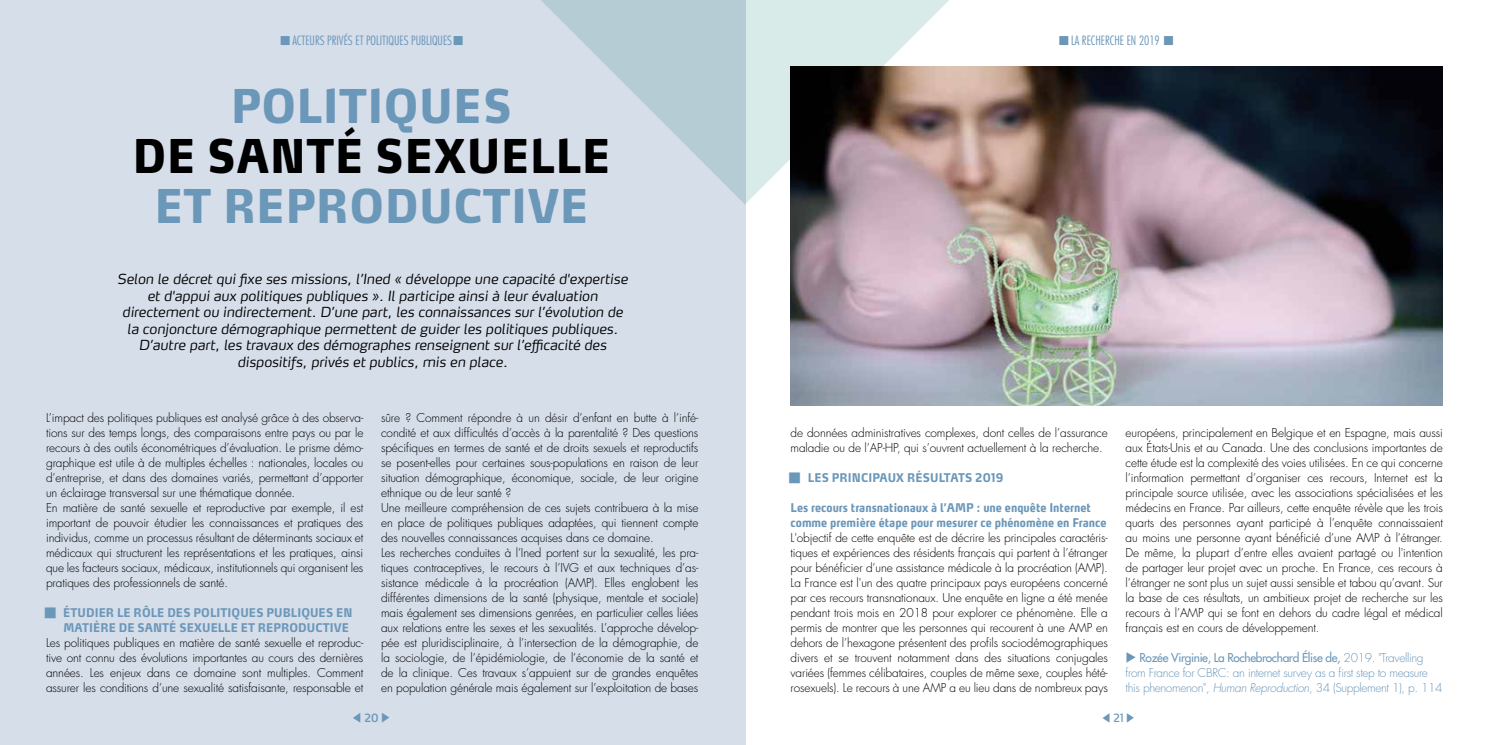
<style>
.page{position:relative;width:1489px;height:745px;background:#fff}
.page>*{position:absolute;margin:0;border:0;box-sizing:border-box;transform-origin:0 0}
.t1{font:900 46px "Max OT";letter-spacing:.01em;color:#6b97b9;scale:.87 1}
.t2{font:900 46px "Max OT";letter-spacing:.01em;color:#000;scale:.87 1}
.t3{font:italic 300 13.75px/16.5px "Max OT";color:#000;text-align:center}
.t4{font:300 condensed 12.5px "Futura Std";color:#6b97b9}
.t5{font:300 11.88px/15px "Futura Std";letter-spacing:-.01em;color:#000}
.t6{font:800 11.88px/15px "Max OT";letter-spacing:.005em;color:#6b97b9;scale:.85 1}
.t7{font:300 11.88px/15px "Futura Std";letter-spacing:-.03em;color:#6b97b9}
.t8{font:600 11.25px "Max OT";color:#6b97b9;scale:.85 1}
.t9{font:11.25px "Max OT";color:#6b97b9;scale:.85 1}
.s1{font-weight:500}
.s2{font-style:italic}
</style>
<div class="page">
<div style="left:0;top:0;width:745px;height:744px;background:#d6deea"></div>
<img style="left:790px;top:67px;width:652px;height:338px">
<svg style="left:541px;top:0;width:409px;height:204px"></svg>
<p class="t4" style="left:292px;top:33px;width:161px">ACTEURS PRIVÉS ET POLITIQUES PUBLIQUES</p>
<p class="t4" style="left:1070px;top:33px;width:90px">LA RECHERCHE EN 2019</p>
<h1 class="t1" style="left:231px;top:76px;width:325px">POLITIQUES</h1>
<h1 class="t2" style="left:132px;top:126px;width:550px">DE SANTÉ SEXUELLE</h1>
<h1 class="t1" style="left:154px;top:176px;width:500px">ET REPRODUCTIVE</h1>
<p class="t3" style="left:117px;top:271px;width:512px">Selon le décret qui fixe ses missions, l’Ined « développe une capacité d'expertise et d'appui aux politiques publiques ». Il participe ainsi à leur évaluation directement ou indirectement. D’une part, les connaissances sur l’évolution de la conjoncture démographique permettent de guider les politiques publiques.<br>D’autre part, les travaux des démographes renseignent sur l’efficacité des dispositifs, privés et publics, mis en place.</p>
<p class="t5" style="left:381px;top:410px;width:319px">sûre ? Comment répondre à un désir d’enfant en butte à l’infé&shy;condité et aux difficultés d’accès à la parentalité ? Des questions spécifiques en termes de santé et de droits sexuels et reproductifs se posent-elles pour certaines sous-populations en raison de leur situation démographique, économique, sociale, de leur origine ethnique ou de leur santé ?<br>Une meilleure compréhension de ces sujets contribuera à la mise en place de politiques publiques adaptées, qui tiennent compte des nouvelles connaissances acquises dans ce domaine.<br>Les recherches conduites à l’Ined portent sur la sexualité, les pra&shy;tiques contraceptives, le recours à l’IVG et aux techniques d’as&shy;sistance médicale à la procréation (AMP). Elles englobent les différentes dimensions de la santé (physique, mentale et sociale) mais également ses dimensions genrées, en particulier celles liées aux relations entre les sexes et les sexualités. L’approche dévelop&shy;pée est pluridisciplinaire, à l’intersection de la démographie, de la sociologie, de l’épidémiologie, de l’économie de la santé et de la clinique. Ces travaux s’appuient sur de grandes enquêtes en population générale mais également sur l’exploitation de bases</p>
<p class="t8" style="left:352px;top:710px;width:47px">◀20▶</p>
<p class="t5" style="left:46px;top:410px;width:319px">L’impact des politiques publiques est analysé grâce à des observa&shy;tions sur des temps longs, des comparaisons entre pays ou par le recours à des outils économétriques d’évaluation. Le prisme démo&shy;graphique est utile à de multiples échelles : nationales, locales ou d’entreprise, et dans des domaines variés, permettant d’apporter un éclairage transversal sur une thématique donnée.<br>En matière de santé sexuelle et reproductive par exemple, il est important de pouvoir étudier les connaissances et pratiques des individus, comme un processus résultant de déterminants sociaux et médicaux qui structurent les représentations et les pratiques, ainsi que les facteurs sociaux, médicaux, institutionnels qui organisent les pratiques des professionnels de santé.</p>
<p class="t6" style="left:63px;top:604px;width:342px">ÉTUDIER LE RÔLE DES POLITIQUES PUBLIQUES EN<br>MATIÈRE DE SANTÉ SEXUELLE ET REPRODUCTIVE</p>
<p class="t5" style="left:46px;top:635px;width:319px;text-align:justify">Les politiques publiques en matière de santé sexuelle et reproduc&shy;tive ont connu des évolutions importantes au cours des dernières années. Les enjeux dans ce domaine sont multiples. Comment assurer les conditions d’une sexualité satisfaisante, responsable et</p>
<p class="t5" style="left:790px;top:425px;width:319px">de données administratives complexes, dont celles de l’assurance maladie ou de l’AP-HP, qui s’ouvrent actuellement à la recherche.</p>
<p class="t6" style="left:807px;top:469px;width:231px">LES PRINCIPAUX RÉSULTATS 2019</p>
<p class="t6" style="left:790px;top:499px;width:373px">Les recours transnationaux à l’AMP : une enquête Internet comme première étape pour mesurer ce phénomène en France</p>
<p class="t5" style="left:790px;top:530px;width:319px;text-align:justify">L'objectif de cette enquête est de décrire les principales caractéris&shy;tiques et expériences des résidents français qui partent à l’étranger pour bénéficier d’une assistance médicale à la procréation (AMP).<br>La France est l'un des quatre principaux pays européens concerné par ces recours transnationaux. Une enquête en ligne a été menée pendant trois mois en 2018 pour explorer ce phénomène. Elle a permis de montrer que les personnes qui recourent à une AMP en dehors de l’hexagone présentent des profils sociodémographiques divers et se trouvent notamment dans des situations conjugales variées (femmes célibataires, couples de même sexe, couples hété&shy;rosexuels). Le recours à une AMP a eu lieu dans de nombreux pays</p>
<p class="t5" style="left:1125px;top:425px;width:319px;text-align:justify">européens, principalement en Belgique et en Espagne, mais aussi aux États-Unis et au Canada. Une des conclusions importantes de cette étude est la complexité des voies utilisées. En ce qui concerne l’information permettant d’organiser ces recours, Internet est la principale source utilisée, avec les associations spécialisées et les médecins en France. Par ailleurs, cette enquête révèle que les trois quarts des personnes ayant participé à l’enquête connaissaient au moins une personne ayant bénéficié d’une AMP à l’étranger.<br>De même, la plupart d’entre elles avaient partagé ou l'intention de partager leur projet avec un proche. En France, ces recours à l’étranger ne sont plus un sujet aussi sensible et tabou qu’avant. Sur la base de ces résultats, un ambitieux projet de recherche sur les recours à l’AMP qui se font en dehors du cadre légal et médical français est en cours de développement.</p>
<p class="t7" style="left:1125px;top:650px;width:318px">▶ <span class="s1">Rozée Virginie, La Rochebrochard Élise de,</span> 2019. "Travelling from France for CBRC: an internet survey as a first step to measure this phenomenon", <span class="s2">Human Reproduction</span>, 34 (Supplement 1), p. 114</p>
<p class="t9" style="left:1101px;top:710px;width:41px">◀21▶</p>
</div>
